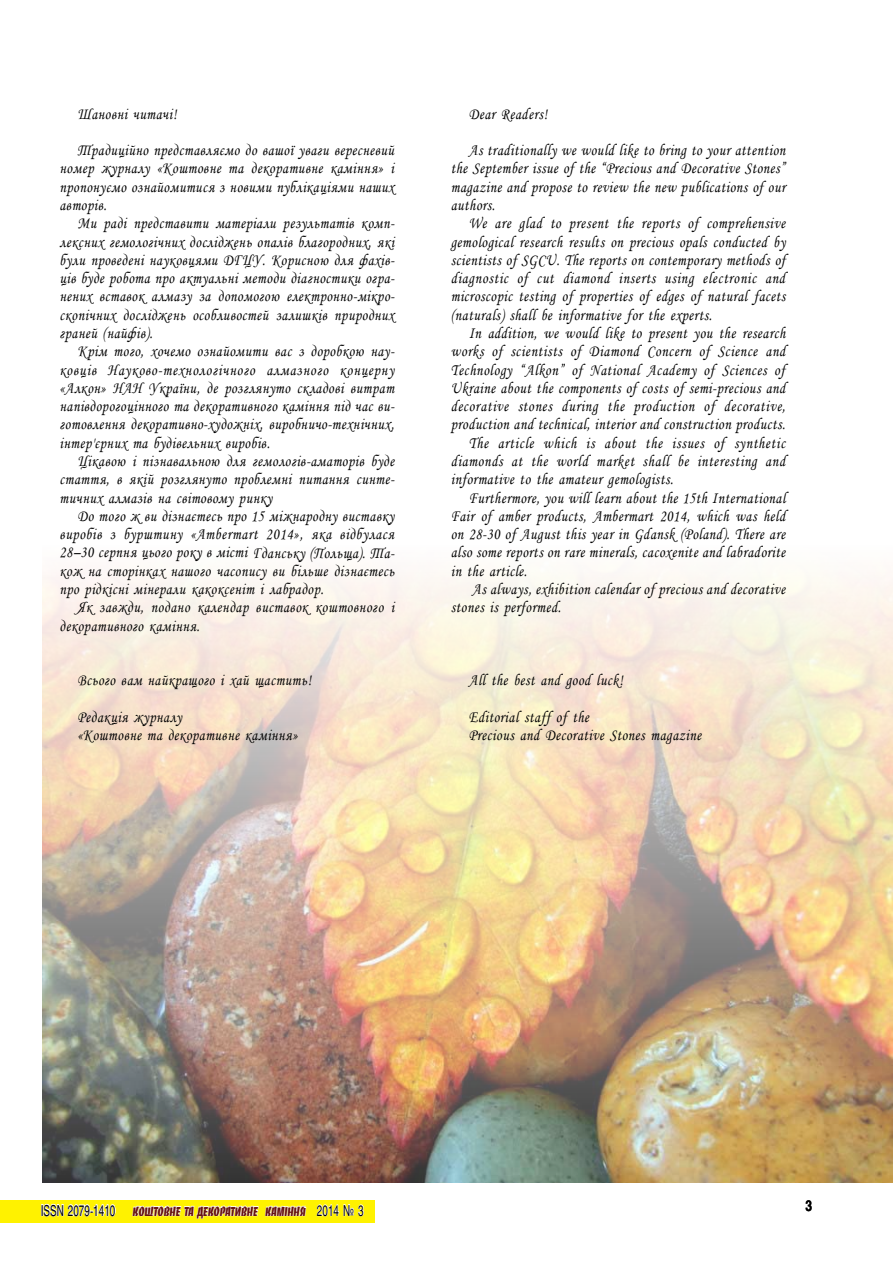
<style>
.page{position:relative;width:893px;height:1263px;background:#fff}
.page>*{position:absolute;margin:0;border:0;box-sizing:border-box;transform-origin:0 0}
.t1{font:16.5px/18.3px "Monotype Corsiva";letter-spacing:.04em;color:#000;text-align:justify;scale:.85 1}
.t2{font:16.5px "Monotype Corsiva";letter-spacing:.06em;color:#000;scale:.85 1}
.t3{font:700 15px "Helios";color:#000;scale:.8 1}
.t4{font:13.5px "Banco Heavy C";color:#671316;scale:.8 1}
.s1{font-family:"Helios";font-size:15px;color:#000}
</style>
<div class="page">
<div style="left:0;top:1200px;width:374px;height:23px;background:#fff200"></div>
<svg style="left:132px;top:1205px;width:127px;height:14px"></svg>
<svg style="left:265px;top:1205px;width:41px;height:11px"></svg>
<svg style="left:316px;top:1204px;width:48px;height:12px"></svg>
<svg style="left:42px;top:1204px;width:74px;height:12px"></svg>
<img style="left:43px;top:575px;width:850px;height:607px">
<p class="t1" style="left:78px;top:104px;width:118px">Шановні читачі!</p>
<p class="t1" style="left:60px;top:141px;width:395px;text-indent:18px">Традиційно представляємо до вашої уваги вересневий номер журналу «Коштовне та декоративне каміння» і пропонуємо ознайомитися з новими публікаціями наших авторів.</p>
<p class="t1" style="left:60px;top:214px;width:396px;text-indent:18px">Ми раді представити матеріали результатів комп&shy;лексних гемологічних досліджень опалів благородних, якi були проведенi науковцями ДГЦУ. Корисною для фахів&shy;ців буде робота про актуальні методи діагностики огра&shy;нених вставок алмазу за допомогою електронно-мікро&shy;скопічних досліджень особливостей залишків природних граней (найфів).</p>
<p class="t1" style="left:60px;top:342px;width:396px;text-indent:18px">Крім того, хочемо ознайомити вас з доробкою нау&shy;ковців Науково-технологічного алмазного концерну «Алкон» НАН України, де розглянуто складові витрат напівдорогоцінного та декоративного каміння під час ви&shy;готовлення декоративно-художніх, виробничо-технічних, інтер'єрних та будівельних виробів.</p>
<p class="t1" style="left:60px;top:452px;width:396px;text-indent:18px">Цікавою і пізнавальною для гемологів-аматорів буде стаття, в якій розглянуто проблемні питання синте&shy;тичних алмазів на світовому ринку</p>
<p class="t1" style="left:60px;top:507px;width:396px;text-indent:18px">До того ж ви дізнаєтесь про 15 міжнародну виставку виробів з бурштину «Ambermart 2014», яка відбулася 28–30 серпня цього року в місті Гданську (Польща). Та&shy;кож на сторінках нашого часопису ви бiльше дiзнаєтесь про рiдкiснi мiнерали какоксенiт i лабрадор.</p>
<p class="t1" style="left:60px;top:598px;width:395px;text-indent:18px">Як завжди, подано календар виставок коштовного і декоративного каміння.</p>
<p class="t1" style="left:78px;top:671px;width:277px">Всього вам найкращого і хай щастить!</p>
<p class="t1" style="left:78px;top:708px;width:261px">Редакція журналу<br>«Коштовне та декоративне каміння»</p>
<p class="t1" style="left:469px;top:104px;width:94px">Dear Readers!</p>
<p class="t1" style="left:451px;top:141px;width:395px;text-indent:18px">As traditionally we would like to bring to your attention the September issue of the “Precious and Decorative Stones” magazine and propose to review the new publications of our authors.</p>
<p class="t1" style="left:451px;top:214px;width:395px;text-indent:18px">We are glad to present the reports of comprehensive gemological research results on precious opals conducted by scientists of SGCU. The reports on contemporary methods of diagnostic of cut diamond inserts using electronic and microscopic testing of properties of edges of natural facets (naturals) shall be informative for the experts.</p>
<p class="t1" style="left:469px;top:324px;width:374px">In addition, we would like to present you the research</p>
<p class="t1" style="left:451px;top:342px;width:395px">works of scientists of Diamond Concern of Science and</p>
<p class="t1" style="left:451px;top:360px;width:395px">Technology “Alkon” of National Academy of Sciences of</p>
<p class="t1" style="left:451px;top:379px;width:395px">Ukraine about the components of costs of semi-precious and</p>
<p class="t2" style="left:451px;top:396px;width:395px">decorative stones during the production of decorative,</p>
<p class="t1" style="left:451px;top:415px;width:395px">production and technical, interior and construction products.</p>
<p class="t2" style="left:469px;top:433px;width:374px">The article which is about the issues of synthetic</p>
<p class="t1" style="left:451px;top:452px;width:395px">diamonds at the world market shall be interesting and</p>
<p class="t1" style="left:451px;top:470px;width:263px">informative to the amateur gemologists.</p>
<p class="t1" style="left:469px;top:488px;width:374px">Furthermore, you will learn about the 15th International</p>
<p class="t1" style="left:451px;top:507px;width:395px">Fair of amber products, Ambermart 2014, which was held</p>
<p class="t1" style="left:451px;top:525px;width:395px">on 28-30 of August this year in Gdansk (Poland). There are</p>
<p class="t1" style="left:451px;top:543px;width:395px">also some reports on rare minerals, cacoxenite and labradorite</p>
<p class="t1" style="left:451px;top:562px;width:91px">in the article.</p>
<p class="t1" style="left:472px;top:580px;width:370px">As always, exhibition calendar of precious and decorative</p>
<p class="t1" style="left:451px;top:598px;width:131px">stones is performed.</p>
<p class="t1" style="left:469px;top:671px;width:183px">All the best and good luck!</p>
<p class="t1" style="left:469px;top:708px;width:275px">Editorial staff of the<br>Precious and Decorative Stones magazine</p>
<p class="t4" style="left:41px;top:1203px;width:405px"><span class="s1">ISSN 2079-1410</span> коштовне та декоративне каміння <span class="s1">2014 № 3</span></p>
<p class="t3" style="left:805px;top:1197px;width:10px">3</p>
</div>
